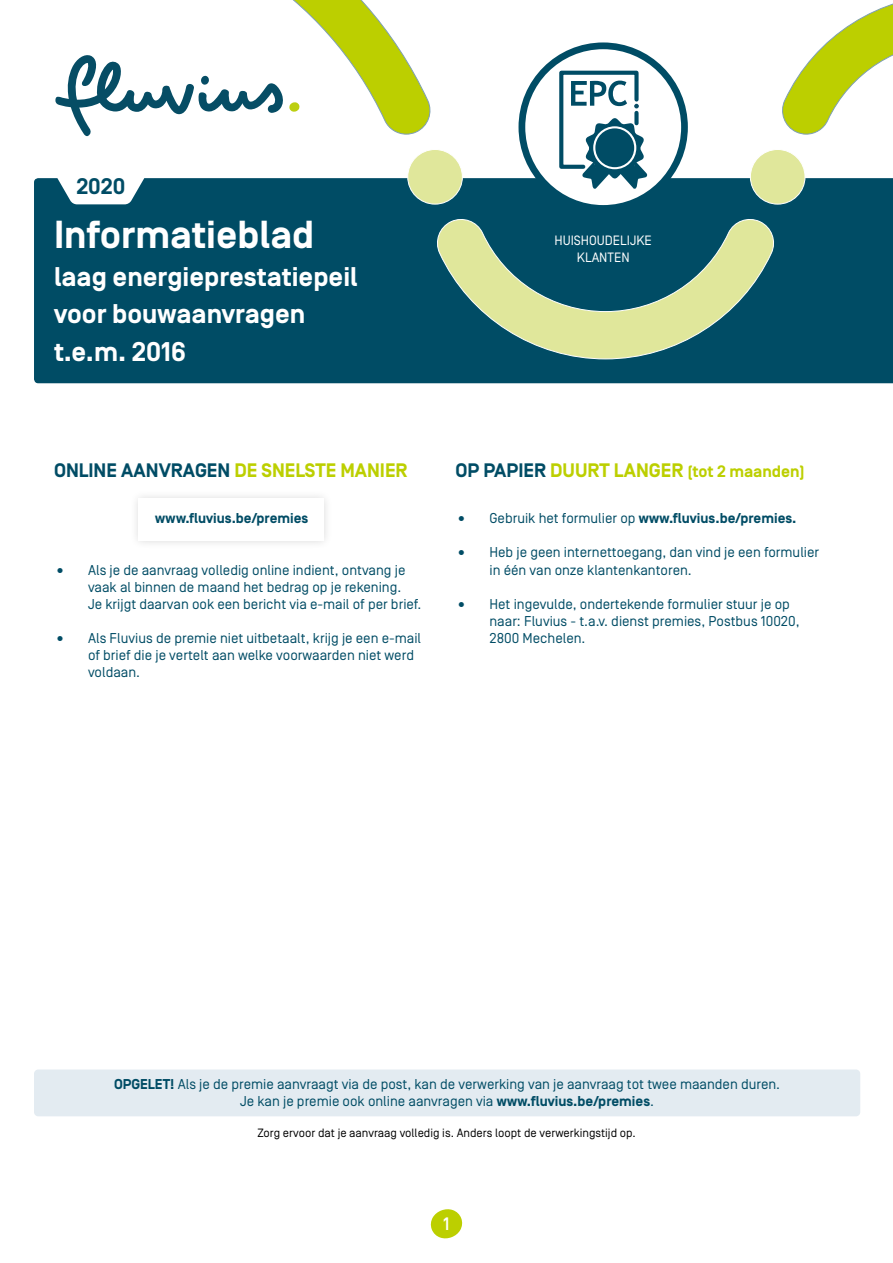
<style>
.page{position:relative;width:893px;height:1263px;background:#fff}
.page>*{position:absolute;margin:0;border:0;box-sizing:border-box;transform-origin:0 0}
.t1{font:700 39px "Simplon Norm";color:#fff}
.t2{font:700 27px/37.5px "Simplon Norm";color:#fff}
.t3{font:700 22.5px "Simplon Norm";color:#004c65}
.t4{font:700 19.5px "Simplon Norm";color:#004c65}
.t5{font:500 18px "Simplon Norm";color:#fff}
.t6{font:700 16.5px "Simplon Norm";color:#bccf00}
.t7{font:14.25px/17.1px "Simplon Norm";color:#004c65}
.t8{font:700 14.25px "Simplon Norm";color:#004c65}
.t9{font:13.5px/16.2px "Simplon Norm";color:#fff;text-align:center}
.t10{font:12px "Simplon Norm";color:#000}
.s1{color:#bccf00}
.s2{font-size:19.5px;color:#004c65}
.s3{font-size:19.5px}
.s4{font-size:15px}
.s5{font-weight:400;font-size:15px}
.s6{font-weight:400}
.s7{font-weight:700}
</style>
<div class="page">
<div style="left:34px;top:178px;width:859px;height:205px;background:#004c65"></div>
<div style="left:750px;top:149px;width:55px;height:55px;background:#e0e79b;border:1px solid #fff;border-radius:50%"></div>
<svg style="left:434px;top:216px;width:343px;height:143px;background:#58897b"></svg>
<svg style="left:782px;top:3px;width:111px;height:132px"></svg>
<svg style="left:55px;top:0;width:376px;height:137px"></svg>
<div style="left:408px;top:149px;width:55px;height:55px;background:#e0e79b;border:1px solid #fff;border-radius:50%"></div>
<div style="left:522px;top:46px;width:162px;height:162px;background:#fff;border-radius:50%"></div>
<div style="left:518px;top:42px;width:170px;height:170px;border:7px solid #004c65;border-radius:50%"></div>
<svg style="left:559px;top:70px;width:88px;height:119px"></svg>
<svg style="left:430px;top:1209px;width:33px;height:30px"></svg>
<div style="left:129px;top:489px;width:204px;height:61px;background:#fafafa"></div>
<div style="left:138px;top:498px;width:185px;height:43px;background:#fff"></div>
<div style="left:34px;top:1069px;width:826px;height:47px;background:#e3ebf1;border-radius:4px"></div>
<h3 class="t3" style="left:76px;top:174px;width:51px">2020</h3>
<h1 class="t1" style="left:54px;top:214px;width:262px">Informatieblad</h1>
<h2 class="t2" style="left:54px;top:259px;width:305px">laag energieprestatiepeil voor bouwaanvragen t.e.m. 2016</h2>
<p class="t9" style="left:554px;top:233px;width:99px">HUISHOUDELIJKE<br>KLANTEN</p>
<h3 class="t4" style="left:54px;top:460px;width:355px">ONLINE AANVRAGEN <span class="s1">DE SNELSTE MANIER</span></h3>
<p class="t6" style="left:455px;top:462px;width:351px"><span class="s2">OP PAPIER</span> <span class="s3">DUURT LANGER</span> (tot 2 maanden)</p>
<p class="t8" style="left:155px;top:511px;width:155px">www.fluvius.be/premies</p>
<p class="t7" style="left:88px;top:561px;width:335px;text-indent:-34px"><span class="s4">•</span> Als je de aanvraag volledig online indient, ontvang je vaak al binnen de maand het bedrag op je rekening.<br>Je krijgt daarvan ook een bericht via e-mail of per brief.</p>
<p class="t7" style="left:88px;top:630px;width:335px;text-indent:-34px"><span class="s4">•</span> Als Fluvius de premie niet uitbetaalt, krijg je een e-mail of brief die je vertelt aan welke voorwaarden niet werd voldaan.</p>
<p class="t8" style="left:455px;top:511px;width:343px"><span class="s5">•</span> <span class="s6">Gebruik het formulier op</span> www.fluvius.be/premies.</p>
<p class="t7" style="left:489px;top:544px;width:331px;text-indent:-34px"><span class="s4">•</span> Heb je geen internettoegang, dan vind je een formulier in één van onze klantenkantoren.</p>
<p class="t7" style="left:489px;top:595px;width:312px;text-indent:-34px"><span class="s4">•</span> Het ingevulde, ondertekende formulier stuur je op naar: Fluvius - t.a.v. dienst premies, Postbus 10020,<br>2800 Mechelen.</p>
<p class="t7" style="left:114px;top:1076px;width:667px;text-align:center"><span class="s7">OPGELET!</span> Als je de premie aanvraagt via de post, kan de verwerking van je aanvraag tot twee maanden duren.<br>Je kan je premie ook online aanvragen via <span class="s7">www.fluvius.be/premies</span>.</p>
<p class="t10" style="left:257px;top:1126px;width:380px">Zorg ervoor dat je aanvraag volledig is. Anders loopt de verwerkingstijd op.</p>
<p class="t5" style="left:443px;top:1214px;width:8px">1</p>
</div>
